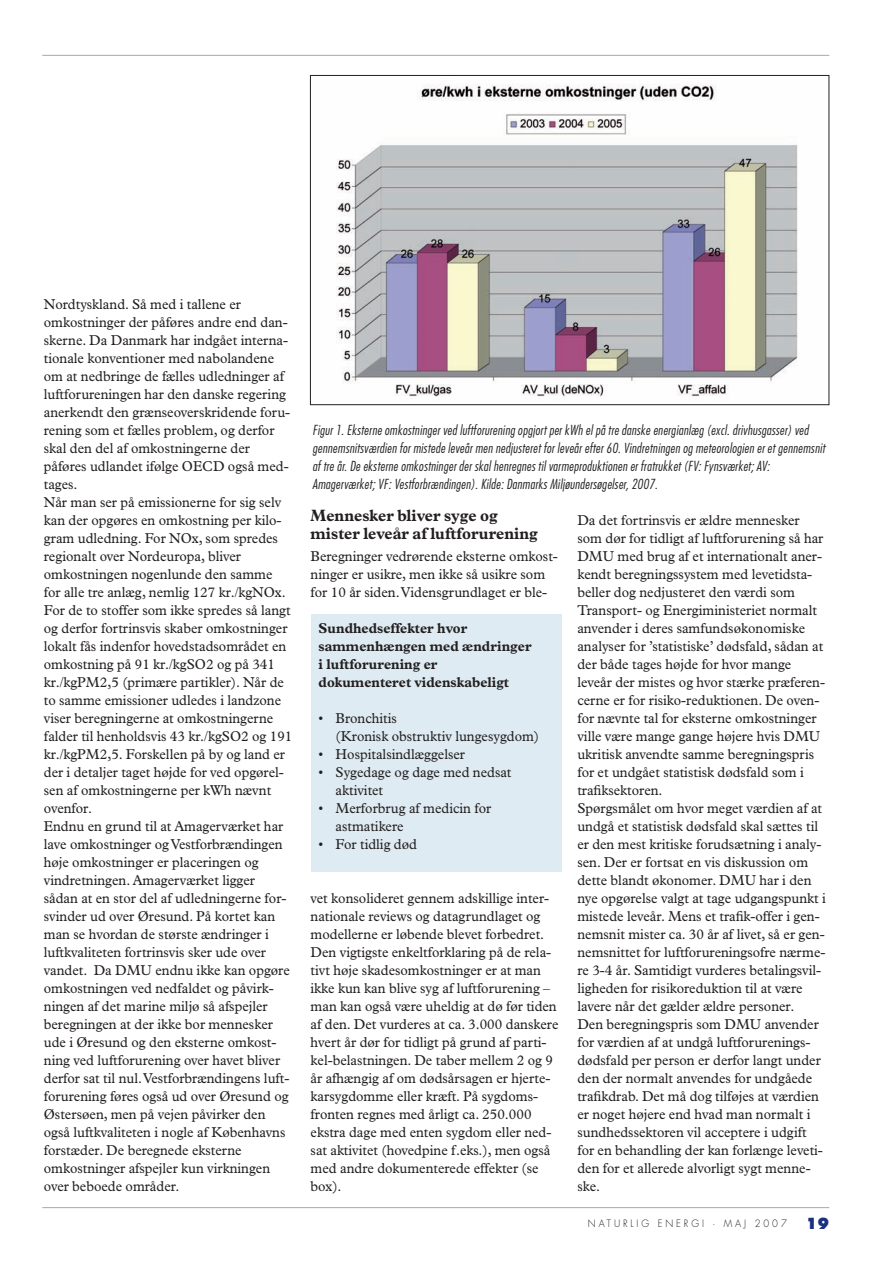
<style>
.page{position:relative;width:893px;height:1263px;background:#fff}
.page>*{position:absolute;margin:0;border:0;box-sizing:border-box;transform-origin:0 0}
.t1{font:700 16.5px/18px "Plantin";color:#231f20;scale:.95 1}
.t2{font:800 15px "Futura";color:#183181;scale:.95 1}
.t3{font:14.4px/18px "Plantin";color:#231f20;scale:.95 1}
.t4{font:700 14.4px/18px "Plantin";color:#231f20;scale:.95 1}
.t5{font:italic 300 condensed 13.5px/18px "Futura";letter-spacing:.02em;color:#231f20}
.t6{font:300 9.9px "Futura";letter-spacing:.31em;color:#231f20;scale:.95 1}
</style>
<div class="page">
<hr style="left:42px;top:1207px;width:787px;height:1px;background:#a8a9ad">
<hr style="left:42px;top:55px;width:787px;height:1px;background:#a8a9ad">
<div style="left:311px;top:614px;width:250px;height:258px;background:#deebf2"></div>
<img style="left:336px;top:84px;width:462px;height:313px">
<p class="t3" style="left:44px;top:296px;width:263px">Nordtyskland. Så med i tallene er omkostninger der påføres andre end dan&shy;skerne. Da Danmark har indgået interna&shy;tionale konventioner med nabolandene om at nedbringe de fælles udledninger af luftforureningen har den danske regering anerkendt den grænseoverskridende foru&shy;rening som et fælles problem, og derfor skal den del af omkostningerne der påføres udlandet ifølge OECD også med&shy;tages.<br>Når man ser på emissionerne for sig selv kan der opgøres en omkostning per kilo&shy;gram udledning. For NOx, som spredes regionalt over Nordeuropa, bliver omkostningen nogenlunde den samme for alle tre anlæg, nemlig 127 kr./kgNOx.<br>For de to stoffer som ikke spredes så langt og derfor fortrinsvis skaber omkostninger lokalt fås indenfor hovedstadsområdet en omkostning på 91 kr./kgSO2 og på 341 kr./kgPM2,5 (primære partikler). Når de to samme emissioner udledes i landzone viser beregningerne at omkostningerne falder til henholdsvis 43 kr./kgSO2 og 191 kr./kgPM2,5. Forskellen på by og land er der i detaljer taget højde for ved opgørel&shy;sen af omkostningerne per kWh nævnt ovenfor.<br>Endnu en grund til at Amagerværket har lave omkostninger og Vestforbrændingen høje omkostninger er placeringen og vindretningen. Amagerværket ligger sådan at en stor del af udledningerne for&shy;svinder ud over Øresund. På kortet kan man se hvordan de største ændringer i luftkvaliteten fortrinsvis sker ude over vandet. Da DMU endnu ikke kan opgøre omkostningen ved nedfaldet og påvirk&shy;ningen af det marine miljø så afspejler beregningen at der ikke bor mennesker ude i Øresund og den eksterne omkost&shy;ning ved luftforurening over havet bliver derfor sat til nul.Vestforbrændingens luft&shy;forurening føres også ud over Øresund og Østersøen, men på vejen påvirker den også luftkvaliteten i nogle af Københavns forstæder. De beregnede eksterne omkostninger afspejler kun virkningen over beboede områder.</p>
<p class="t5" style="left:312px;top:422px;width:516px">Figur1.Eksterne omkostningerved luftforurening opgjortperkWh elpå tre danske energianlæg (excl.drivhusgasser) ved gennemsnitsværdien formistede leveårmen nedjusteretforleveårefter60.Vindretningen og meteorologien eretgennemsnit af tre år.De eksterne omkostningerderskalhenregnes tilvarmeproduktionen erfratrukket(FV:Fynsværket;AV:<br>Amagerværket;VF:Vestforbrændingen).Kilde:Danmarks Miljøundersøgelser,2007.</p>
<p class="t1" style="left:310px;top:508px;width:241px">Mennesker bliver syge og mister leveår af luftforurening</p>
<p class="t3" style="left:310px;top:548px;width:262px">Beregninger vedrørende eksterne omkost&shy;ninger er usikre, men ikke så usikre som for 10 år siden.Vidensgrundlaget er ble-</p>
<p class="t4" style="left:318px;top:620px;width:226px">Sundhedseffekter hvor sammenhængen med ændringer i luftforurening er dokumenteret videnskabeligt</p>
<p class="t3" style="left:335px;top:710px;width:216px;text-indent:-17px">• Bronchitis<br>(Kronisk obstruktiv lungesygdom)</p>
<p class="t3" style="left:318px;top:746px;width:156px">• Hospitalsindlæggelser</p>
<p class="t3" style="left:335px;top:764px;width:186px;text-indent:-17px">• Sygedage og dage med nedsat aktivitet</p>
<p class="t3" style="left:335px;top:800px;width:165px;text-indent:-17px">• Merforbrug af medicin for astmatikere</p>
<p class="t3" style="left:318px;top:836px;width:105px">• For tidlig død</p>
<p class="t3" style="left:310px;top:890px;width:262px">vet konsolideret gennem adskillige inter&shy;nationale reviews og datagrundlaget og modellerne er løbende blevet forbedret.<br>Den vigtigste enkeltforklaring på de rela&shy;tivt høje skadesomkostninger er at man ikke kun kan blive syg af luftforurening – man kan også være uheldig at dø før tiden af den. Det vurderes at ca. 3.000 danskere hvert år dør for tidligt på grund af parti&shy;kel-belastningen. De taber mellem 2 og 9 år afhængig af om dødsårsagen er hjerte&shy;karsygdomme eller kræft. På sygdoms&shy;fronten regnes med årligt ca. 250.000 ekstra dage med enten sygdom eller ned&shy;sat aktivitet (hovedpine f.eks.), men også med andre dokumenterede effekter (se box).</p>
<p class="t3" style="left:577px;top:512px;width:263px">Da det fortrinsvis er ældre mennesker som dør for tidligt af luftforurening så har DMU med brug af et internationalt aner&shy;kendt beregningssystem med levetidsta&shy;beller dog nedjusteret den værdi som Transport- og Energiministeriet normalt anvender i deres samfundsøkonomiske analyser for ’statistiske’ dødsfald, sådan at der både tages højde for hvor mange leveår der mistes og hvor stærke præferen&shy;cerne er for risiko-reduktionen. De oven&shy;for nævnte tal for eksterne omkostninger ville være mange gange højere hvis DMU ukritisk anvendte samme beregningspris for et undgået statistisk dødsfald som i trafiksektoren.<br>Spørgsmålet om hvor meget værdien af at undgå et statistisk dødsfald skal sættes til er den mest kritiske forudsætning i analy&shy;sen. Der er fortsat en vis diskussion om dette blandt økonomer. DMU har i den nye opgørelse valgt at tage udgangspunkt i mistede leveår. Mens et trafik-offer i gen&shy;nemsnit mister ca. 30 år af livet, så er gen&shy;nemsnittet for luftforureningsofre nærme&shy;re 3-4 år. Samtidigt vurderes betalingsvil&shy;ligheden for risikoreduktion til at være lavere når det gælder ældre personer.<br>Den beregningspris som DMU anvender for værdien af at undgå luftforurenings&shy;dødsfald per person er derfor langt under den der normalt anvendes for undgåede trafikdrab. Det må dog tilføjes at værdien er noget højere end hvad man normalt i sundhedssektoren vil acceptere i udgift for en behandling der kan forlænge leveti&shy;den for et allerede alvorligt sygt menne&shy;ske.</p>
<p class="t6" style="left:587px;top:1219px;width:211px">NATURLIG ENERGI · MAJ 2007</p>
<p class="t2" style="left:805px;top:1217px;width:26px">19</p>
</div>
